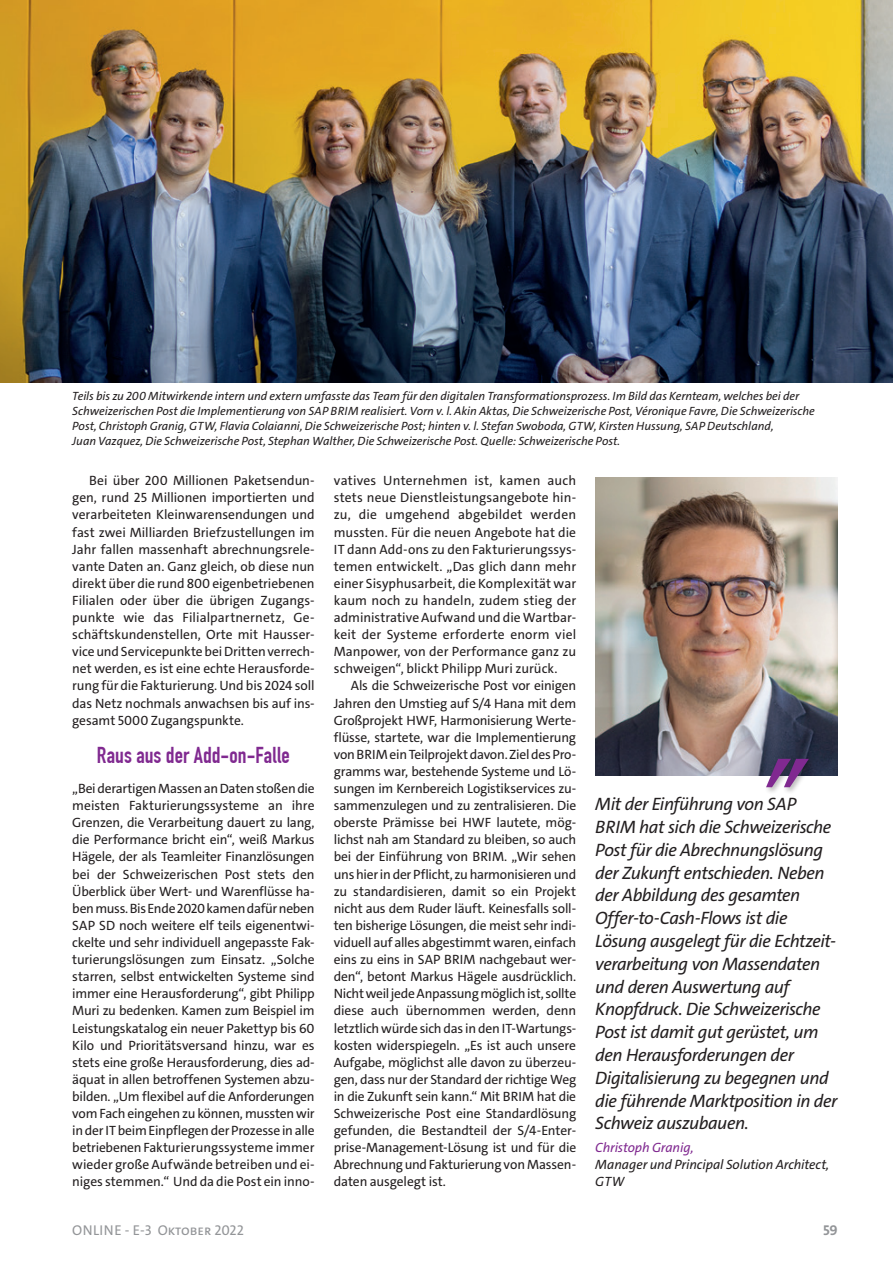
<style>
.page{position:relative;width:893px;height:1263px;background:#fff}
.page>*{position:absolute;margin:0;border:0;box-sizing:border-box;transform-origin:0 0}
.t1{font:700 22.5px "DIN Condensed";letter-spacing:.005em;color:#802990}
.t2{font:italic 18px/22.8px "The Sans";letter-spacing:-.025em;color:#231f20}
.t3{font:14.25px "The Sans";color:#939598}
.t4{font:700 14.25px "The Sans";color:#939598}
.t5{font:13.5px/17.1px "The Sans";letter-spacing:-.005em;color:#231f20;text-align:justify}
.t6{font:italic 13.5px/17.1px "The Sans";letter-spacing:-.005em;color:#231f20}
.t7{font:italic 13.5px "The Sans";letter-spacing:-.015em;color:#802990}
.t8{font:italic 12px/15px "The Sans";letter-spacing:-.005em;color:#231f20}
</style>
<div class="page">
<img style="left:0;top:0;width:893px;height:383px">
<img style="left:595px;top:477px;width:243px;height:299px">
<div style="left:764px;top:756px;width:51px;height:38px;background:#231f20;opacity:.3"></div>
<svg style="left:766px;top:759px;width:43px;height:28px"></svg>
<p class="t8" style="left:72px;top:388px;width:744px">Teils bis zu 200 Mitwirkende intern und extern umfasste das Team für den digitalen Transformationsprozess. Im Bild das Kernteam, welches bei der Schweizerischen Post die Implementierung von SAP BRIM realisiert. Vorn v. l. Akin Aktas, Die Schweizerische Post, Véronique Favre, Die Schweizerische Post, Christoph Granig, GTW, Flavia Colaianni, Die Schweizerische Post; hinten v. l. Stefan Swoboda, GTW, Kirsten Hussung, SAP Deutschland,<br>Juan Vazquez, Die Schweizerische Post, Stephan Walther, Die Schweizerische Post. Quelle: Schweizerische Post.</p>
<p class="t5" style="left:72px;top:472px;width:244px;text-indent:17px">Bei über 200 Millionen Paketsendun&shy;gen, rund 25 Millionen importierten und verarbeiteten Kleinwarensendungen und fast zwei Milliarden Briefzustellungen im Jahr fallen massenhaft abrechnungsrele&shy;vante Daten an. Ganz gleich, ob diese nun direkt über die rund 800 eigenbetriebenen Filialen oder über die übrigen Zugangs&shy;punkte wie das Filialpartnernetz, Ge&shy;schäftskundenstellen, Orte mit Hausser&shy;vice und Servicepunkte bei Dritten verrech&shy;net werden, es ist eine echte Herausforde&shy;rung für die Fakturierung. Und bis 2024 soll das Netz nochmals anwachsen bis auf ins&shy;gesamt 5000 Zugangspunkte.</p>
<h1 class="t1" style="left:97px;top:741px;width:194px">Raus aus der Add-on-Falle</h1>
<p class="t5" style="left:72px;top:780px;width:244px">„Bei derartigen Massen an Daten stoßen die meisten Fakturierungssysteme an ihre Grenzen, die Verarbeitung dauert zu lang, die Performance bricht ein“, weiß Markus Hägele, der als Teamleiter Finanzlösungen bei der Schweizerischen Post stets den Überblick über Wert- und Warenflüsse ha&shy;ben muss. Bis Ende 2020 kamen dafür neben SAP SD noch weitere elf teils eigenentwi&shy;ckelte und sehr individuell angepasste Fak&shy;turierungslösungen zum Einsatz. „Solche starren, selbst entwickelten Systeme sind immer eine Herausforderung“, gibt Philipp Muri zu bedenken. Kamen zum Beispiel im Leistungskatalog ein neuer Pakettyp bis 60<br>Kilo und Prioritätsversand hinzu, war es stets eine große Herausforderung, dies ad&shy;äquat in allen betroffenen Systemen abzu&shy;bilden. „Um flexibel auf die Anforderungen vom Fach eingehen zu können, mussten wir in der IT beim Einpflegen der Prozesse in alle betriebenen Fakturierungssysteme immer wieder große Aufwände betreiben und ei&shy;niges stemmen.“ Und da die Post ein inno-</p>
<p class="t5" style="left:334px;top:472px;width:244px">vatives Unternehmen ist, kamen auch stets neue Dienstleistungsangebote hin&shy;zu, die umgehend abgebildet werden mussten. Für die neuen Angebote hat die IT dann Add-ons zu den Fakturierungssys&shy;temen entwickelt. „Das glich dann mehr einer Sisyphusarbeit, die Komplexität war kaum noch zu handeln, zudem stieg der administrative Aufwand und die Wartbar&shy;keit der Systeme erforderte enorm viel Manpower, von der Performance ganz zu schweigen“, blickt Philipp Muri zurück.</p>
<p class="t5" style="left:334px;top:677px;width:244px;text-indent:17px">Als die Schweizerische Post vor einigen Jahren den Umstieg auf S/4 Hana mit dem Großprojekt HWF, Harmonisierung Werte&shy;flüsse, startete, war die Implementierung von BRIM ein Teilprojekt davon. Ziel des Pro&shy;gramms war, bestehende Systeme und Lö&shy;sungen im Kernbereich Logistikservices zu&shy;sammenzulegen und zu zentralisieren. Die oberste Prämisse bei HWF lautete, mög&shy;lichst nah am Standard zu bleiben, so auch bei der Einführung von BRIM. „Wir sehen uns hier in der Pflicht, zu harmonisieren und zu standardisieren, damit so ein Projekt nicht aus dem Ruder läuft. Keinesfalls soll&shy;ten bisherige Lösungen, die meist sehr indi&shy;viduell auf alles abgestimmt waren, einfach eins zu eins in SAP BRIM nachgebaut wer&shy;den“, betont Markus Hägele ausdrücklich.<br>Nicht weil jede Anpassung möglich ist, sollte diese auch übernommen werden, denn letztlich würde sich das in den IT-Wartungs&shy;kosten widerspiegeln. „Es ist auch unsere Aufgabe, möglichst alle davon zu überzeu&shy;gen, dass nur der Standard der richtige Weg in die Zukunft sein kann.“ Mit BRIM hat die Schweizerische Post eine Standardlösung gefunden, die Bestandteil der S/4-Enter&shy;prise-Management-Lösung ist und für die Abrechnung und Fakturierung von Massen&shy;daten ausgelegt ist.</p>
<p class="t2" style="left:595px;top:793px;width:244px">Mit der Einführung von SAP<br>BRIM hat sich die Schweizerische<br>Post für die Abrechnungslösung der Zukunft entschieden. Neben der Abbildung des gesamten<br>Offer-to-Cash-Flows ist die<br>Lösung ausgelegt für die Echtzeit&shy;verarbeitung von Massendaten und deren Auswertung auf<br>Knopfdruck. Die Schweizerische<br>Post ist damit gut gerüstet, um den Herausforderungen der<br>Digitalisierung zu begegnen und die führende Marktposition in der<br>Schweiz auszubauen.</p>
<p class="t7" style="left:595px;top:1139px;width:100px">Christoph Granig,</p>
<p class="t6" style="left:595px;top:1156px;width:236px">Manager und Principal Solution Architect,<br>GTW</p>
<p class="t3" style="left:72px;top:1221px;width:173px">ONLINE - E-3 Oktober 2022</p>
<p class="t4" style="left:823px;top:1221px;width:16px">59</p>
</div>
